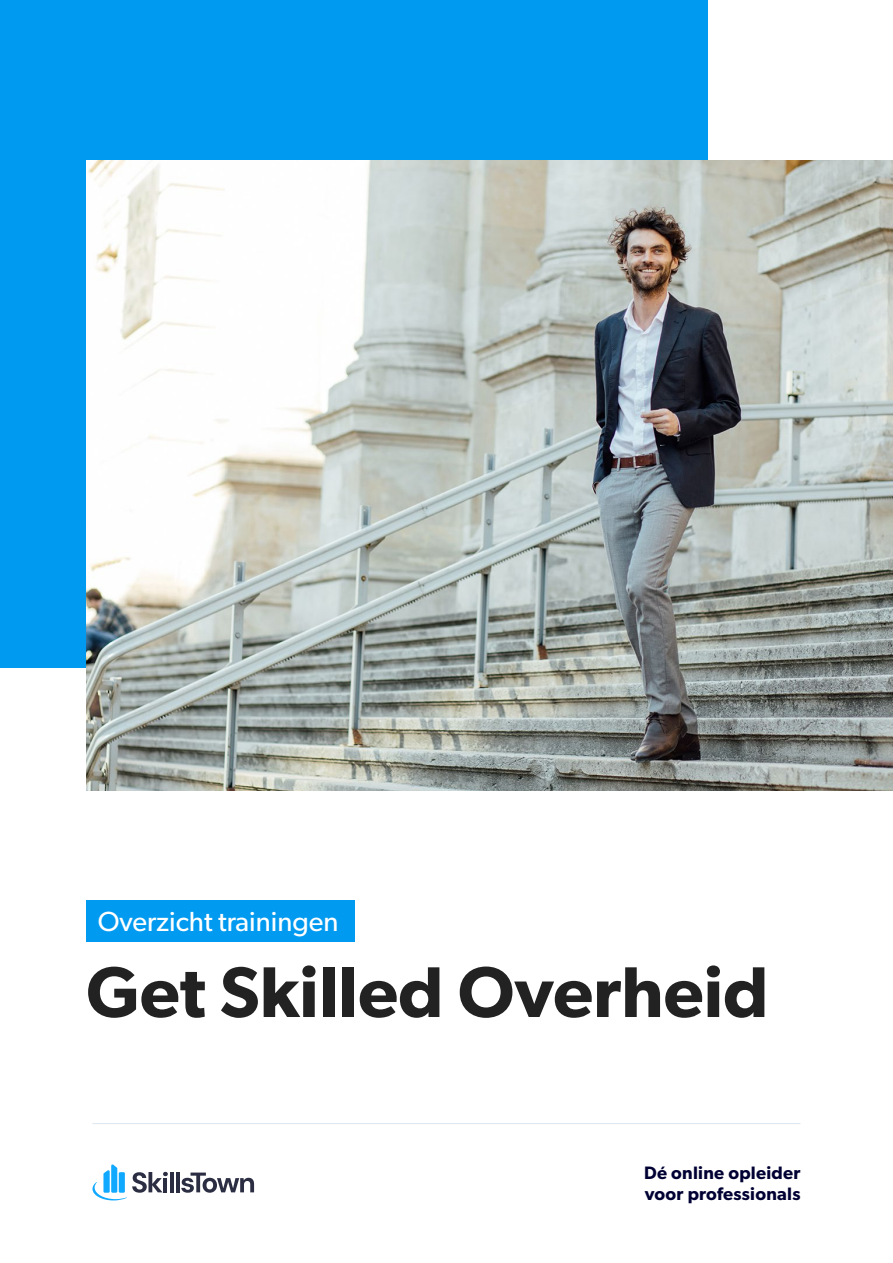
<style>
.page{position:relative;width:893px;height:1263px;background:#fff}
.page>*{position:absolute;margin:0;border:0;box-sizing:border-box;transform-origin:0 0}
.t1{font:600 72px "Gibson";color:#222}
.t2{font:27.75px "Gibson";color:#fff}
.t3{font:600 18px/21px "Gibson";letter-spacing:.015em;color:#003}
</style>
<div class="page">
<div style="left:0;top:0;width:708px;height:668px;background:#009af0"></div>
<img style="left:86px;top:160px;width:807px;height:631px">
<div style="left:86px;top:900px;width:269px;height:42px;background:#009af0"></div>
<hr style="left:92px;top:1123px;width:708px;height:1px;background:#dbe6f0">
<hr style="left:170px;top:1172px;width:4px;height:20px;background:#2b2d42">
<hr style="left:176px;top:1172px;width:4px;height:20px;background:#2b2d42">
<svg style="left:181px;top:1172px;width:73px;height:21px"></svg>
<svg style="left:92px;top:1164px;width:76px;height:36px"></svg>
<h2 class="t2" style="left:98px;top:905px;width:242px">Overzicht trainingen</h2>
<h1 class="t1" style="left:86px;top:949px;width:684px">Get Skilled Overheid</h1>
<p class="t3" style="left:644px;top:1162px;width:158px">Dé online opleider voor professionals</p>
</div>
